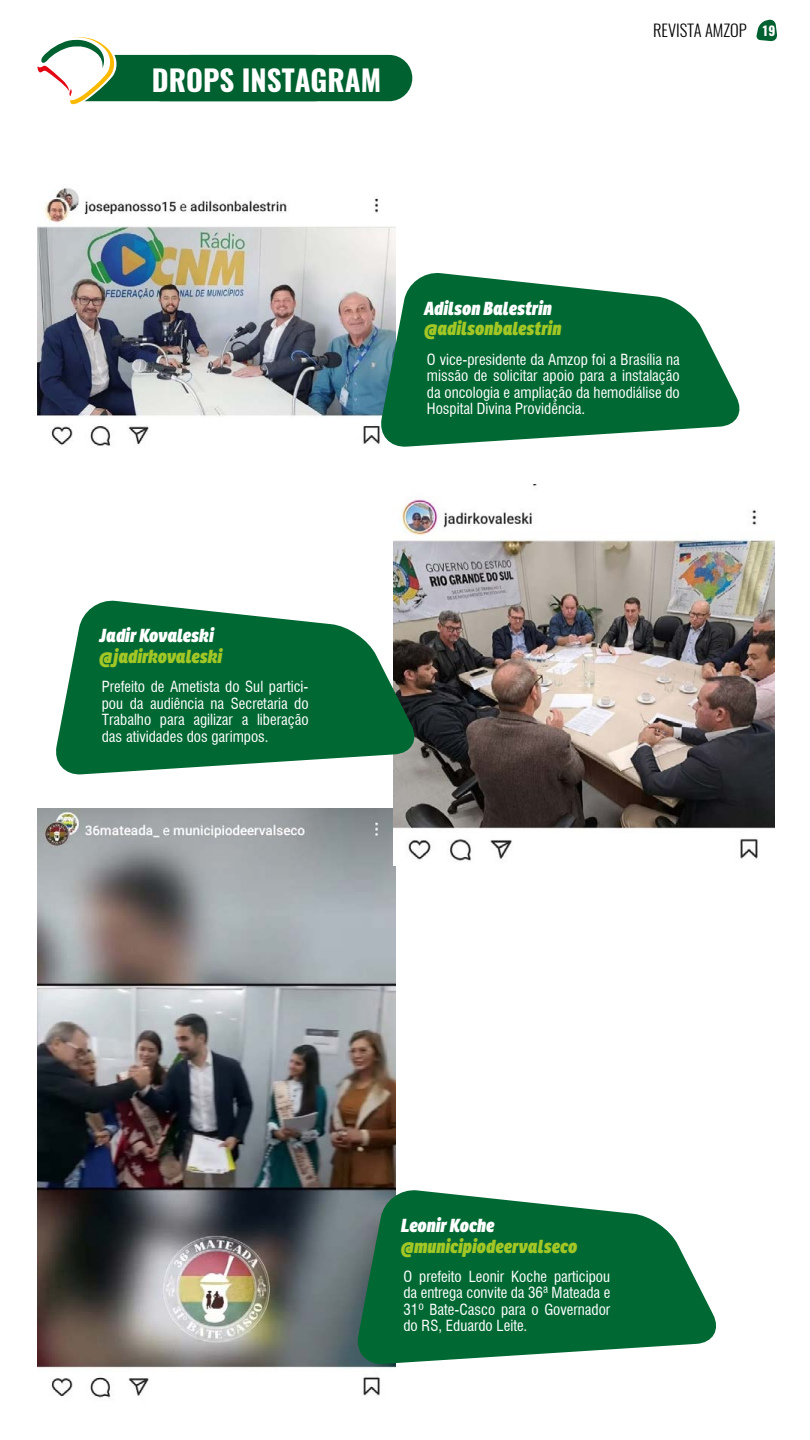
<style>
.page{position:relative;width:810px;height:1440px;background:#fff}
.page>*{position:absolute;margin:0;border:0;box-sizing:border-box;transform-origin:0 0}
.t1{font:700 28.95px "Oswald";color:#fff}
.t2{font:italic 800 18.38px "Ronnia Cond";color:#a2c625}
.t3{font:italic 800 18.38px "Ronnia Cond";color:#fff}
.t4{font:300 16.5px "Oswald";color:#000}
.t5{font:condensed 15px/16.5px "Swiss 721 BT";color:#fff;text-align:justify}
.s1{font-weight:700;font-size:12.9px;color:#fff}
</style>
<div class="page">
<svg style="left:756px;top:19px;width:22px;height:22px"></svg>
<img style="left:38px;top:188px;width:358px;height:259px">
<svg style="left:378px;top:271px;width:362px;height:176px;fill:#006933"></svg>
<img style="left:38px;top:808px;width:358px;height:590px">
<svg style="left:355px;top:1189px;width:361px;height:176px;fill:#006933"></svg>
<img style="left:394px;top:485px;width:381px;height:380px">
<svg style="left:56px;top:599px;width:363px;height:176px;fill:#006933"></svg>
<svg style="left:37px;top:37px;width:375px;height:68px"></svg>
<h1 class="t1" style="left:152px;top:60px;width:231px">DROPS INSTAGRAM</h1>
<p class="t4" style="left:653px;top:19px;width:124px">REVISTA AMZOP <span class="s1">19</span></p>
<p class="t3" style="left:425px;top:296px;width:129px">Adilson Balestrin</p>
<p class="t2" style="left:425px;top:316px;width:139px">@adilsonbalestrin</p>
<p class="t5" style="left:427px;top:351px;width:254px">O vice-presidente da Amzop foi a Brasília na missão de solicitar apoio para a instalação da oncologia e ampliação da hemodiálise do Hospital Divina Providência.</p>
<p class="t3" style="left:100px;top:623px;width:116px">Jadir Kovaleski</p>
<p class="t2" style="left:100px;top:644px;width:125px">@jadirkovaleski</p>
<p class="t5" style="left:102px;top:679px;width:208px">Prefeito de Ametista do Sul partici&shy;pou da audiência na Secretaria do Trabalho para agilizar a liberação das atividades dos garimpos.</p>
<p class="t3" style="left:401px;top:1213px;width:95px">Leonir Koche</p>
<p class="t2" style="left:401px;top:1234px;width:178px">@municipiodeervalseco</p>
<p class="t5" style="left:404px;top:1268px;width:208px">O prefeito Leonir Koche participou da entrega convite da 36ª Mateada e 31º Bate-Casco para o Governador do RS, Eduardo Leite.</p>
</div>
